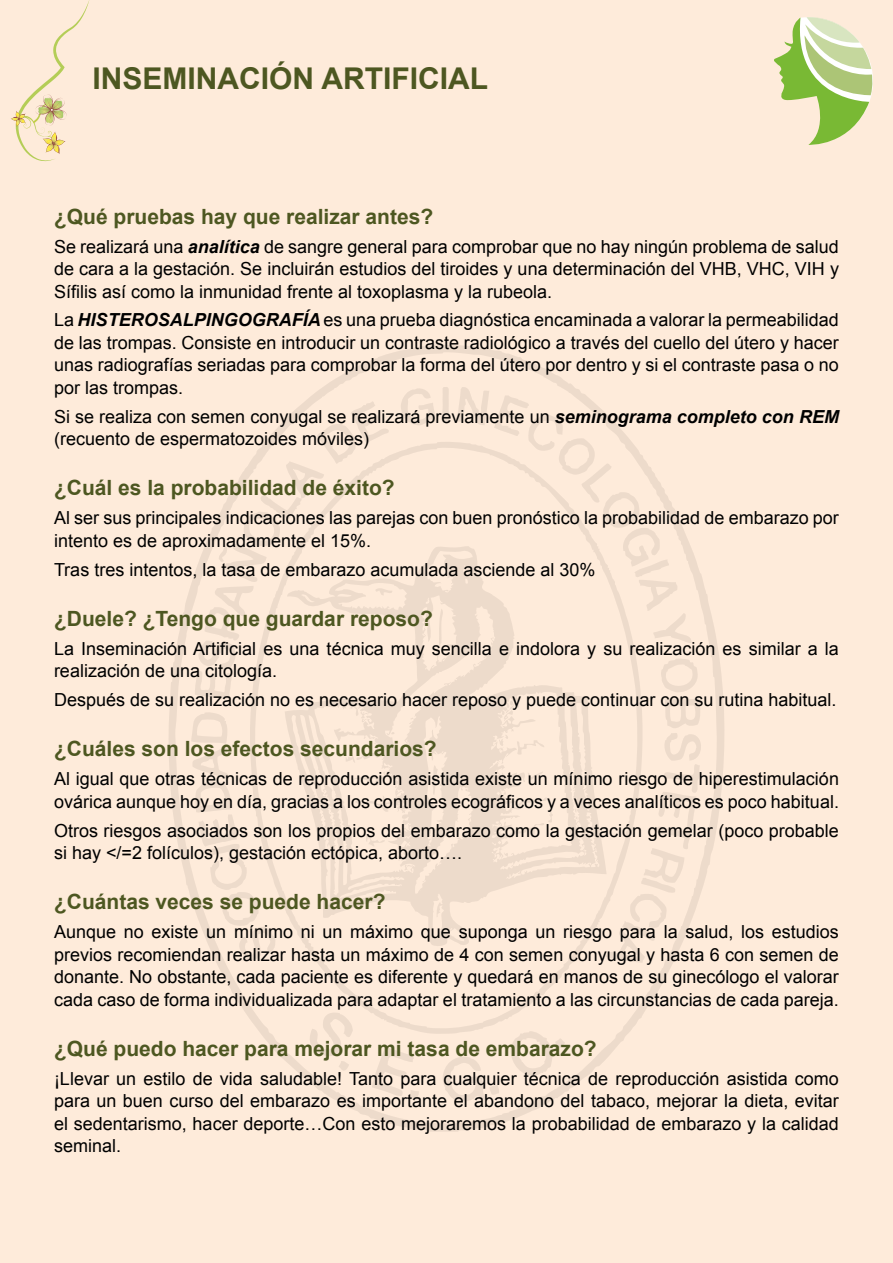
<style>
.page{position:relative;width:893px;height:1263px;background:#feebda}
.page>*{position:absolute;margin:0;border:0;box-sizing:border-box;transform-origin:0 0}
.t1{font:700 30px "Arial";color:#4d5721}
.t2{font:700 21px "Arial";color:#4d5721}
.t3{font:18px/22.5px "Arial";color:#000}
.s1{font-weight:700;font-style:italic}
</style>
<div class="page">
<svg style="left:774px;top:17px;width:99px;height:128px"></svg>
<svg style="left:169px;top:344px;width:555px;height:788px"></svg>
<svg style="left:249px;top:441px;width:394px;height:593px"></svg>
<svg style="left:401px;top:386px;width:291px;height:262px"></svg>
<svg style="left:660px;top:658px;width:39px;height:34px"></svg>
<svg style="left:191px;top:712px;width:85px;height:250px"></svg>
<svg style="left:605px;top:698px;width:100px;height:265px"></svg>
<svg style="left:508px;top:1031px;width:57px;height:45px"></svg>
<svg style="left:309px;top:1010px;width:44px;height:61px"></svg>
<svg style="left:443px;top:1053px;width:57px;height:49px"></svg>
<svg style="left:372px;top:1046px;width:48px;height:54px"></svg>
<svg style="left:195px;top:401px;width:198px;height:298px"></svg>
<svg style="left:285px;top:545px;width:322px;height:402px"></svg>
<svg style="left:501px;top:701px;width:20px;height:20px"></svg>
<svg style="left:371px;top:740px;width:12px;height:11px"></svg>
<svg style="left:498px;top:733px;width:46px;height:22px"></svg>
<svg style="left:355px;top:795px;width:37px;height:19px"></svg>
<svg style="left:575px;top:807px;width:3px;height:15px"></svg>
<svg style="left:11px;top:0;width:79px;height:161px"></svg>
<h1 class="t1" style="left:92px;top:58px;width:397px">INSEMINACIÓN ARTIFICIAL</h1>
<p class="t2" style="left:54px;top:202px;width:381px">¿Qué pruebas hay que realizar antes?</p>
<p class="t3" style="left:54px;top:235px;width:786px;text-align:justify">Se realizará una <span class="s1">analítica</span> de sangre general para comprobar que no hay ningún problema de salud de cara a la gestación. Se incluirán estudios del tiroides y una determinación del VHB, VHC, VIH y Sífilis así como la inmunidad frente al toxoplasma y la rubeola.</p>
<p class="t3" style="left:54px;top:309px;width:786px;text-align:justify">La <span class="s1">HISTEROSALPINGOGRAFÍA</span> es una prueba diagnóstica encaminada a valorar la permeabilidad de las trompas. Consiste en introducir un contraste radiológico a través del cuello del útero y hacer unas radiografías seriadas para comprobar la forma del útero por dentro y si el contraste pasa o no por las trompas.</p>
<p class="t3" style="left:54px;top:405px;width:786px">Si se realiza con semen conyugal se realizará previamente un <span class="s1">seminograma completo con REM </span>(recuento de espermatozoides móviles)</p>
<p class="t2" style="left:54px;top:474px;width:342px">¿Cuál es la probabilidad de éxito?</p>
<p class="t3" style="left:54px;top:507px;width:786px">Al ser sus principales indicaciones las parejas con buen pronóstico la probabilidad de embarazo por intento es de aproximadamente el 15%.</p>
<p class="t3" style="left:54px;top:558px;width:543px">Tras tres intentos, la tasa de embarazo acumulada asciende al 30%</p>
<p class="t2" style="left:54px;top:604px;width:380px">¿Duele? ¿Tengo que guardar reposo?</p>
<p class="t3" style="left:54px;top:637px;width:786px">La Inseminación Artificial es una técnica muy sencilla e indolora y su realización es similar a la realización de una citología.</p>
<p class="t3" style="left:54px;top:688px;width:784px">Después de su realización no es necesario hacer reposo y puede continuar con su rutina habitual.</p>
<p class="t2" style="left:54px;top:735px;width:384px">¿Cuáles son los efectos secundarios?</p>
<p class="t3" style="left:54px;top:767px;width:786px">Al igual que otras técnicas de reproducción asistida existe un mínimo riesgo de hiperestimulación ovárica aunque hoy en día, gracias a los controles ecográficos y a veces analíticos es poco habitual.</p>
<p class="t3" style="left:54px;top:819px;width:786px">Otros riesgos asociados son los propios del embarazo como la gestación gemelar (poco probable si hay &lt;/=2 folículos), gestación ectópica, aborto….</p>
<p class="t2" style="left:54px;top:888px;width:333px">¿Cuántas veces se puede hacer?</p>
<p class="t3" style="left:54px;top:920px;width:786px;text-align:justify">Aunque no existe un mínimo ni un máximo que suponga un riesgo para la salud, los estudios previos recomiendan realizar hasta un máximo de 4 con semen conyugal y hasta 6 con semen de donante. No obstante, cada paciente es diferente y quedará en manos de su ginecólogo el valorar cada caso de forma individualizada para adaptar el tratamiento a las circunstancias de cada pareja.</p>
<p class="t2" style="left:54px;top:1034px;width:544px">¿Qué puedo hacer para mejorar mi tasa de embarazo?</p>
<p class="t3" style="left:54px;top:1067px;width:786px;text-align:justify">¡Llevar un estilo de vida saludable! Tanto para cualquier técnica de reproducción asistida como para un buen curso del embarazo es importante el abandono del tabaco, mejorar la dieta, evitar el sedentarismo, hacer deporte…Con esto mejoraremos la probabilidad de embarazo y la calidad seminal.</p>
</div>
